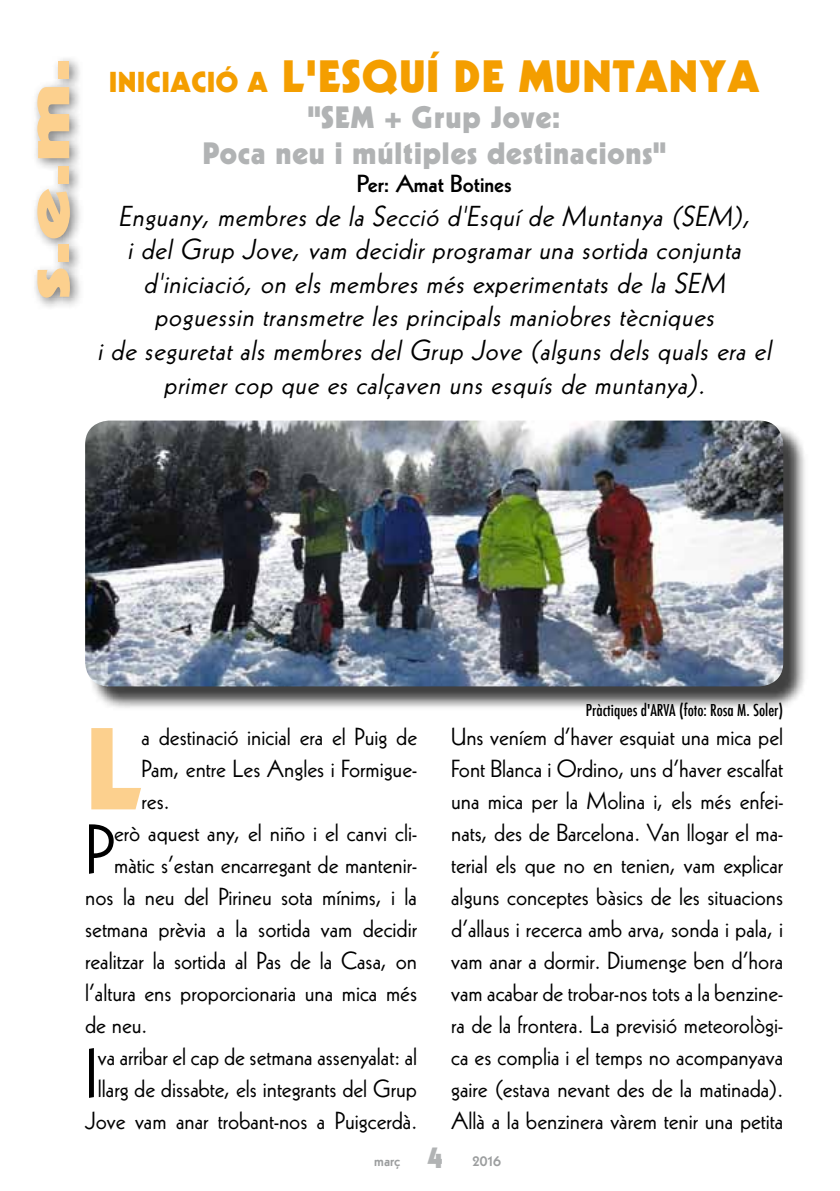
<style>
.page{position:relative;width:840px;height:1191px;background:#fff}
.page>*{position:absolute;margin:0;border:0;box-sizing:border-box;transform-origin:0 0}
.t1{font:900 112.8px "Kabel";color:#fcd08e}
.t2{font:68px "Kabel";color:#000}
.t3{font:900 60px "Kabel";color:#fcd08e;scale:1.65 1}
.t4{font:900 44px "Kabel";letter-spacing:.025em;color:#f49e00}
.t5{font:900 30px/36px "Kabel";letter-spacing:.03em;color:#b1b3b4;text-align:center}
.t6{font:italic 28px/33.6px "Kabel";color:#000;text-align:center}
.t7{font:24px/32px "Kabel";color:#000;text-align:justify}
.t8{font:800 24px "Kabel";color:#000}
.t9{font:500 condensed 16px "Futura";color:#000}
.t10{font:800 16px "Kabel";color:#9c9e9f}
.s1{font-size:28px}
.s2{font-weight:900;font-size:30px;color:#b1b3b4}
</style>
<div class="page">
<div style="left:30px;top:54px;width:54px;height:258px;background:#000;opacity:.5"></div>
<div style="left:88px;top:423px;width:719px;height:288px;background:#000;opacity:.75"></div>
<img style="left:85px;top:420px;width:697px;height:266px">
<h3 class="t3" style="left:10px;top:299px;width:149px;rotate:-90deg">s.e.m.</h3>
<h3 class="t4" style="left:109px;top:48px;width:651px"><span class="s1">INICIACIÓ A</span> L'ESQUÍ DE MUNTANYA</h3>
<p class="t5" style="left:202px;top:99px;width:464px">"SEM + Grup Jove:<br>Poca neu i múltiples destinacions"</p>
<p class="t8" style="left:356px;top:169px;width:156px">Per: Amat Botines</p>
<p class="t6" style="left:97px;top:199px;width:680px">Enguany, membres de la Secció d'Esquí de Muntanya (SEM),<br>i del Grup Jove, vam decidir programar una sortida conjunta d'iniciació, on els membres més experimentats de la SEM poguessin transmetre les principals maniobres tècniques<br>i de seguretat als membres del Grup Jove (alguns dels quals era el primer cop que es calçaven uns esquís de muntanya).</p>
<h1 class="t1" style="left:85px;top:698px;width:58px">L</h1>
<p class="t7" style="left:141px;top:721px;width:277px">a destinació inicial era el Puig de Pam, entre Les Angles i Formigue&shy;res.</p>
<h2 class="t2" style="left:85px;top:810px;width:31px">P</h2>
<p class="t7" style="left:114px;top:817px;width:304px">erò aquest any, el niño i el canvi cli-</p>
<p class="t7" style="left:114px;top:849px;width:304px">màtic s’estan encarregant de mantenir-</p>
<p class="t7" style="left:85px;top:881px;width:333px">nos la neu del Pirineu sota mínims, i la</p>
<p class="t7" style="left:85px;top:913px;width:333px">setmana prèvia a la sortida vam decidir</p>
<p class="t7" style="left:85px;top:945px;width:333px">realitzar la sortida al Pas de la Casa, on</p>
<p class="t7" style="left:85px;top:977px;width:333px">l’altura ens proporcionaria una mica més</p>
<p class="t7" style="left:85px;top:1009px;width:64px">de neu.</p>
<h2 class="t2" style="left:85px;top:1034px;width:14px">I</h2>
<p class="t7" style="left:85px;top:1041px;width:333px;text-align:center">va arribar el cap de setmana assenyalat: al llarg de dissabte, els integrants del Grup<br>Jove vam anar trobant-nos a Puigcerdà.</p>
<p class="t9" style="left:585px;top:699px;width:199px">Pràctiques d'ARVA (foto: Rosa M. Soler)</p>
<p class="t7" style="left:451px;top:721px;width:333px">Uns veníem d’haver esquiat una mica pel Font Blanca i Ordino, uns d’haver escalfat una mica per la Molina i, els més enfei&shy;nats, des de Barcelona. Van llogar el ma&shy;terial els que no en tenien, vam explicar alguns conceptes bàsics de les situacions d’allaus i recerca amb arva, sonda i pala, i vam anar a dormir. Diumenge ben d’hora vam acabar de trobar-nos tots a la benzine&shy;ra de la frontera. La previsió meteorològi&shy;ca es complia i el temps no acompanyava gaire (estava nevant des de la matinada).<br>Allà a la benzinera vàrem tenir una petita</p>
<p class="t10" style="left:374px;top:1151px;width:128px">març <span class="s2">4</span> 2016</p>
</div>
